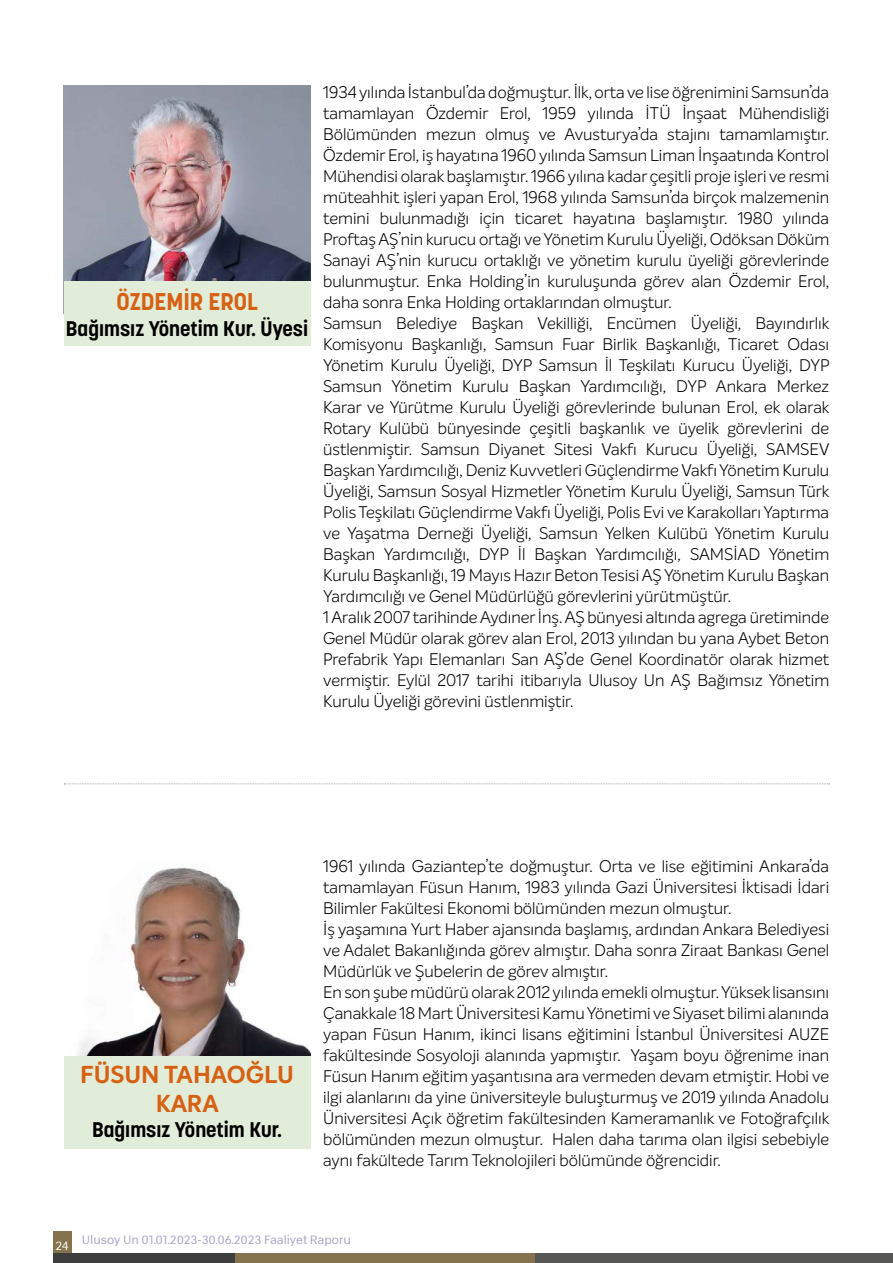
<style>
.page{position:relative;width:893px;height:1263px;background:#fff}
.page>*{position:absolute;margin:0;border:0;box-sizing:border-box;transform-origin:0 0}
.t1{font:700 24px/28.8px "Intelo";color:#d76113;text-align:center}
.t2{font:700 24px "Korolev";color:#d76113}
.t3{font:700 21px "Korolev";color:#000}
.t4{font:300 16.5px/21px "Intelo";color:#000}
.t5{font:12px "Abitare Sans 250 wt";color:#a6a2ca}
.t6{font:12px "Abitare Sans 250 wt";color:#fff}
</style>
<div class="page">
<div style="left:53px;top:1231px;width:18px;height:23px;background:#85734e"></div>
<div style="left:53px;top:1254px;width:182px;height:9px;background:#3e3e3e"></div>
<div style="left:235px;top:1254px;width:301px;height:9px;background:#85734e"></div>
<div style="left:536px;top:1254px;width:357px;height:9px;background:#575756"></div>
<img style="left:64px;top:85px;width:246px;height:197px">
<div style="left:64px;top:282px;width:246px;height:64px;background:#e2edd9"></div>
<svg style="left:64px;top:783px;width:766px;height:1px"></svg>
<img style="left:77px;top:867px;width:233px;height:189px">
<div style="left:64px;top:1056px;width:246px;height:92px;background:#e2edd9"></div>
<h1 class="t2" style="left:116px;top:287px;width:143px">ÖZDEMİR EROL</h1>
<p class="t3" style="left:66px;top:315px;width:244px">Bağımsız Yönetim Kur. Üyesi</p>
<p class="t4" style="left:323px;top:82px;width:508px">1934 yılında İstanbul’da doğmuştur. İlk, orta ve lise öğrenimini Samsun’da tamamlayan Özdemir Erol, 1959 yılında İTÜ İnşaat Mühendisliği Bölümünden mezun olmuş ve Avusturya’da stajını tamamlamıştır.<br>Özdemir Erol, iş hayatına 1960 yılında Samsun Liman İnşaatında Kontrol Mühendisi olarak başlamıştır. 1966 yılına kadar çeşitli proje işleri ve resmi müteahhit işleri yapan Erol, 1968 yılında Samsun’da birçok malzemenin temini bulunmadığı için ticaret hayatına başlamıştır. 1980 yılında Proftaş AŞ’nin kurucu ortağı ve Yönetim Kurulu Üyeliği, Odöksan Döküm Sanayi AŞ’nin kurucu ortaklığı ve yönetim kurulu üyeliği görevlerinde bulunmuştur. Enka Holding’in kuruluşunda görev alan Özdemir Erol, daha sonra Enka Holding ortaklarından olmuştur.<br>Samsun Belediye Başkan Vekilliği, Encümen Üyeliği, Bayındırlık Komisyonu Başkanlığı, Samsun Fuar Birlik Başkanlığı, Ticaret Odası Yönetim Kurulu Üyeliği, DYP Samsun İl Teşkilatı Kurucu Üyeliği, DYP Samsun Yönetim Kurulu Başkan Yardımcılığı, DYP Ankara Merkez Karar ve Yürütme Kurulu Üyeliği görevlerinde bulunan Erol, ek olarak Rotary Kulübü bünyesinde çeşitli başkanlık ve üyelik görevlerini de üstlenmiştir. Samsun Diyanet Sitesi Vakfı Kurucu Üyeliği, SAMSEV Başkan Yardımcılığı, Deniz Kuvvetleri Güçlendirme Vakfı Yönetim Kurulu Üyeliği, Samsun Sosyal Hizmetler Yönetim Kurulu Üyeliği, Samsun Türk Polis Teşkilatı Güçlendirme Vakfı Üyeliği, Polis Evi ve Karakolları Yaptırma ve Yaşatma Derneği Üyeliği, Samsun Yelken Kulübü Yönetim Kurulu Başkan Yardımcılığı, DYP İl Başkan Yardımcılığı, SAMSİAD Yönetim Kurulu Başkanlığı, 19 Mayıs Hazır Beton Tesisi AŞ Yönetim Kurulu Başkan Yardımcılığı ve Genel Müdürlüğü görevlerini yürütmüştür.<br>1 Aralık 2007 tarihinde Aydıner İnş. AŞ bünyesi altında agrega üretiminde Genel Müdür olarak görev alan Erol, 2013 yılından bu yana Aybet Beton Prefabrik Yapı Elemanları San AŞ’de Genel Koordinatör olarak hizmet vermiştir. Eylül 2017 tarihi itibarıyla Ulusoy Un AŞ Bağımsız Yönetim Kurulu Üyeliği görevini üstlenmiştir.</p>
<h1 class="t1" style="left:80px;top:1061px;width:215px">FÜSUN TAHAOĞLU<br>KARA</h1>
<p class="t3" style="left:92px;top:1116px;width:192px">Bağımsız Yönetim Kur.</p>
<p class="t4" style="left:323px;top:855px;width:508px">1961 yılında Gaziantep’te doğmuştur. Orta ve lise eğitimini Ankara’da tamamlayan Füsun Hanım, 1983 yılında Gazi Üniversitesi İktisadi İdari Bilimler Fakültesi Ekonomi bölümünden mezun olmuştur.<br>İş yaşamına Yurt Haber ajansında başlamış, ardından Ankara Belediyesi ve Adalet Bakanlığında görev almıştır. Daha sonra Ziraat Bankası Genel Müdürlük ve Şubelerin de görev almıştır.<br>En son şube müdürü olarak 2012 yılında emekli olmuştur. Yüksek lisansını Çanakkale 18 Mart Üniversitesi Kamu Yönetimi ve Siyaset bilimi alanında yapan Füsun Hanım, ikinci lisans eğitimini İstanbul Üniversitesi AUZE fakültesinde Sosyoloji alanında yapmıştır. Yaşam boyu öğrenime inan Füsun Hanım eğitim yaşantısına ara vermeden devam etmiştir. Hobi ve ilgi alanlarını da yine üniversiteyle buluşturmuş ve 2019 yılında Anadolu Üniversitesi Açık öğretim fakültesinden Kameramanlık ve Fotoğrafçılık bölümünden mezun olmuştur. Halen daha tarıma olan ilgisi sebebiyle aynı fakültede Tarım Teknolojileri bölümünde öğrencidir.</p>
<p class="t6" style="left:56px;top:1239px;width:15px">24</p>
<p class="t5" style="left:82px;top:1233px;width:270px">Ulusoy Un 01.01.2023-30.06.2023 Faaliyet Raporu</p>
</div>
